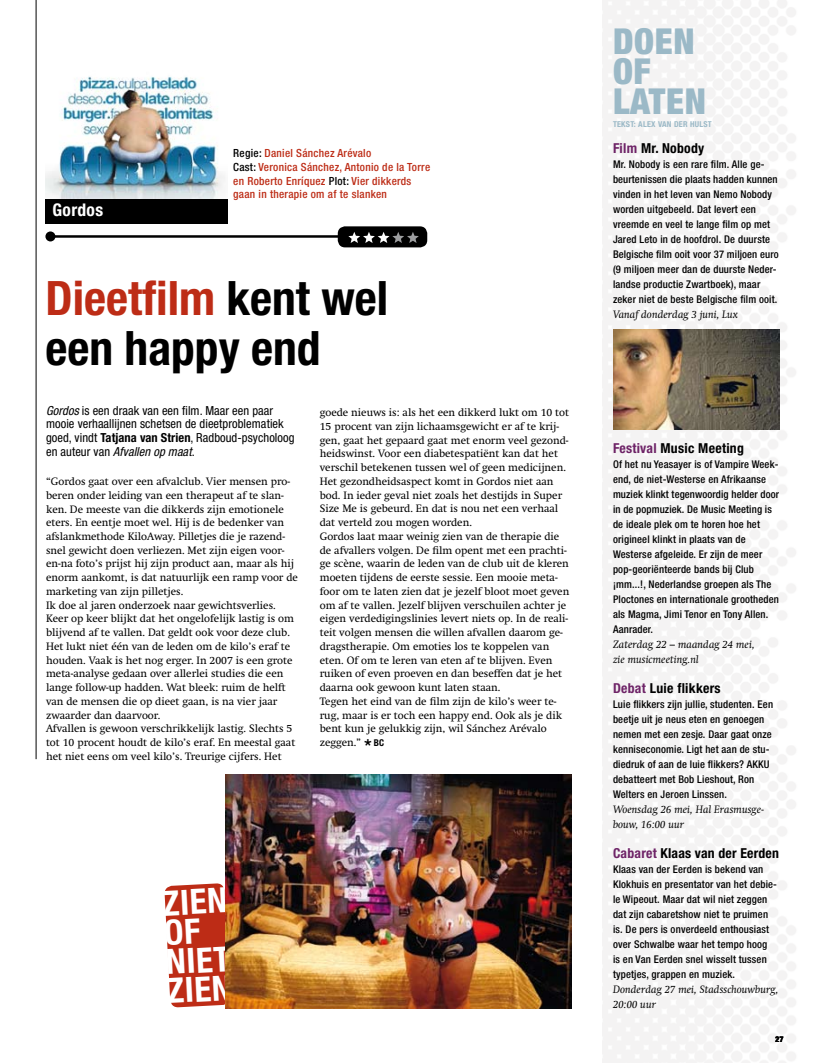
<style>
.page{position:relative;width:815px;height:1063px;background:#fff}
.page>*{position:absolute;margin:0;border:0;box-sizing:border-box;transform-origin:0 0}
.t1{font:700 condensed 47.5px/50px "Helvetica Neue";color:#000}
.t2{font:900 condensed 35.75px/30.1px "Helvetica Neue";letter-spacing:.02em;color:#9bb9c7}
.t3{font:700 condensed 34.88px/29.2px "Helvetica Neue";color:#fff}
.t4{font:700 condensed 17.5px "Helvetica Neue";letter-spacing:.02em;color:#fff}
.t5{font:700 condensed 13.75px "Helvetica Neue";letter-spacing:.02em;color:#000}
.t6{font:condensed 12.5px/13.8px "Helvetica Neue";letter-spacing:.005em;color:#000}
.t7{font:500 condensed 11.25px/13.8px "Helvetica Neue";letter-spacing:.025em;color:#bd2c16}
.t8{font:10.62px/13.8px "Swift";color:#000}
.t9{font:500 condensed 10.62px/15px "Helvetica Neue";letter-spacing:.015em;color:#000}
.t10{font:700 condensed 8.12px "Helvetica Neue";letter-spacing:.03em;color:#9bb9c7}
.t11{font:800 condensed 8.12px "Helvetica Neue";color:#000}
.s1{color:#000}
.s2{color:#bd2c16}
.s3{font-style:italic}
.s4{font-weight:700}
.s5{font-family:"Helvetica Neue";font-weight:700;font-stretch:condensed;font-size:9.38px}
.s6{color:#6e2367}
.s7{font-family:"Swift";font-weight:400;font-style:italic;font-stretch:normal}
</style>
<div class="page">
<img style="left:602px;top:0;width:194px;height:1063px">
<div style="left:45px;top:192px;width:183px;height:32px;background:#000"></div>
<hr style="left:36px;top:0;width:1px;height:759px;background:#000">
<hr style="left:50px;top:235px;width:344px;height:3px;background:#000">
<div style="left:45px;top:231px;width:10px;height:10px;background:#000;border-radius:50%"></div>
<div style="left:338px;top:226px;width:89px;height:21px;background:#000;border-radius:7px"></div>
<svg style="left:348px;top:232px;width:71px;height:11px"></svg>
<img style="left:45px;top:76px;width:183px;height:122px">
<svg style="left:164px;top:883px;width:61px;height:125px;background:#c23e2a"></svg>
<img style="left:613px;top:330px;width:167px;height:100px">
<img style="left:225px;top:774px;width:346px;height:234px">
<p class="t4" style="left:53px;top:199px;width:52px">Gordos</p>
<p class="t7" style="left:233px;top:146px;width:199px"><span class="s1">Regie:</span> Daniel Sánchez Arévalo<br><span class="s1">Cast:</span> Veronica Sánchez, Antonio de la Torre en Roberto Enríquez <span class="s1">Plot:</span> Vier dikkerds gaan in therapie om af te slanken</p>
<p class="t1" style="left:45px;top:272px;width:344px"><span class="s2">Dieetfilm</span> kent wel een happy end</p>
<p class="t6" style="left:46px;top:403px;width:250px"><span class="s3">Gordos</span> is een draak van een film. Maar een paar mooie verhaallijnen schetsen de dieetproblematiek goed, vindt <span class="s4">Tatjana van Strien</span>, Radboud-psycholoog en auteur van <span class="s3">Afvallen op maat</span>.</p>
<p class="t8" style="left:46px;top:475px;width:253px">“Gordos gaat over een afvalclub. Vier mensen pro&shy;beren onder leiding van een therapeut af te slan&shy;ken. De meeste van die dikkerds zijn emotionele eters. En eentje moet wel. Hij is de bedenker van afslankmethode KiloAway. Pilletjes die je razend&shy;snel gewicht doen verliezen. Met zijn eigen voor&shy;en-na foto’s prijst hij zijn product aan, maar als hij enorm aankomt, is dat natuurlijk een ramp voor de marketing van zijn pilletjes.<br>Ik doe al jaren onderzoek naar gewichtsverlies.<br>Keer op keer blijkt dat het ongelofelijk lastig is om blijvend af te vallen. Dat geldt ook voor deze club.<br>Het lukt niet één van de leden om de kilo’s eraf te houden. Vaak is het nog erger. In 2007 is een grote meta-analyse gedaan over allerlei studies die een lange follow-up hadden. Wat bleek: ruim de helft van de mensen die op dieet gaan, is na vier jaar zwaarder dan daarvoor.<br>Afvallen is gewoon verschrikkelijk lastig. Slechts 5 tot 10 procent houdt de kilo’s eraf. En meestal gaat het niet eens om veel kilo’s. Treurige cijfers. Het</p>
<p class="t8" style="left:320px;top:406px;width:251px">goede nieuws is: als het een dikkerd lukt om 10 tot 15 procent van zijn lichaamsgewicht er af te krij&shy;gen, gaat het gepaard gaat met enorm veel gezond&shy;heidswinst. Voor een diabetespatiënt kan dat het verschil betekenen tussen wel of geen medicijnen.<br>Het gezondheidsaspect komt in Gordos niet aan bod. In ieder geval niet zoals het destijds in Super Size Me is gebeurd. En dat is nou net een verhaal dat verteld zou mogen worden.<br>Gordos laat maar weinig zien van de therapie die de afvallers volgen. De film opent met een prachti&shy;ge scène, waarin de leden van de club uit de kleren moeten tijdens de eerste sessie. Een mooie meta&shy;foor om te laten zien dat je jezelf bloot moet geven om af te vallen. Jezelf blijven verschuilen achter je eigen verdedigingslinies levert niets op. In de reali&shy;teit volgen mensen die willen afvallen daarom ge&shy;dragstherapie. Om emoties los te koppelen van eten. Of om te leren van eten af te blijven. Even ruiken of even proeven en dan beseffen dat je het daarna ook gewoon kunt laten staan.<br>Tegen het eind van de film zijn de kilo’s weer te&shy;rug, maar is er toch een happy end. Ook als je dik bent kun je gelukkig zijn, wil Sánchez Arévalo zeggen.” ➢ <span class="s5">BC</span></p>
<p class="t3" style="left:162px;top:888px;width:66px;rotate:-3deg">ZIEN<br>OF<br>NIET<br>ZIEN</p>
<p class="t2" style="left:613px;top:26px;width:94px">DOEN<br>OF<br>LATEN</p>
<p class="t10" style="left:613px;top:120px;width:100px">TEKST: ALEX VAN DER HULST</p>
<p class="t5" style="left:613px;top:140px;width:93px"><span class="s6">Film</span> Mr. Nobody</p>
<p class="t9" style="left:613px;top:157px;width:167px">Mr. Nobody is een rare film. Alle ge&shy;beurtenissen die plaats hadden kunnen vinden in het leven van Nemo Nobody worden uitgebeeld. Dat levert een vreemde en veel te lange film op met Jared Leto in de hoofdrol. De duurste Belgische film ooit voor 37 miljoen euro (9 miljoen meer dan de duurste Neder&shy;landse productie Zwartboek), maar zeker niet de beste Belgische film ooit.<br><span class="s7">Vanaf donderdag 3 juni, Lux</span></p>
<p class="t5" style="left:613px;top:440px;width:132px"><span class="s6">Festival</span> Music Meeting</p>
<p class="t9" style="left:613px;top:457px;width:168px">Of het nu Yeasayer is of Vampire Week&shy;end, de niet-Westerse en Afrikaanse muziek klinkt tegenwoordig helder door in de popmuziek. De Music Meeting is de ideale plek om te horen hoe het origineel klinkt in plaats van de<br>Westerse afgeleide. Er zijn de meer pop-georiënteerde bands bij Club ¡mm...!, Nederlandse groepen als The<br>Ploctones en internationale grootheden als Magma, Jimi Tenor en Tony Allen.<br>Aanrader.<br><span class="s7">Zaterdag 22 – maandag 24 mei,<br>zie musicmeeting.nl</span></p>
<p class="t5" style="left:613px;top:680px;width:109px"><span class="s6">Debat</span> Luie flikkers</p>
<p class="t9" style="left:613px;top:697px;width:162px">Luie flikkers zijn jullie, studenten. Een beetje uit je neus eten en genoegen nemen met een zesje. Daar gaat onze kenniseconomie. Ligt het aan de stu&shy;diedruk of aan de luie flikkers? AKKU debatteert met Bob Lieshout, Ron<br>Welters en Jeroen Linssen.<br><span class="s7">Woensdag 26 mei, Hal Erasmusge&shy;bouw, 16:00 uur</span></p>
<p class="t5" style="left:613px;top:845px;width:168px"><span class="s6">Cabaret</span> Klaas van der Eerden</p>
<p class="t9" style="left:613px;top:862px;width:167px">Klaas van der Eerden is bekend van<br>Klokhuis en presentator van het debie&shy;le Wipeout. Maar dat wil niet zeggen dat zijn cabaretshow niet te pruimen is. De pers is onverdeeld enthousiast over Schwalbe waar het tempo hoog<br>is en Van Eerden snel wisselt tussen typetjes, grappen en muziek.<br><span class="s7">Donderdag 27 mei, Stadsschouwburg,<br>20:00 uur</span></p>
<p class="t11" style="left:775px;top:1034px;width:10px">27</p>
</div>
